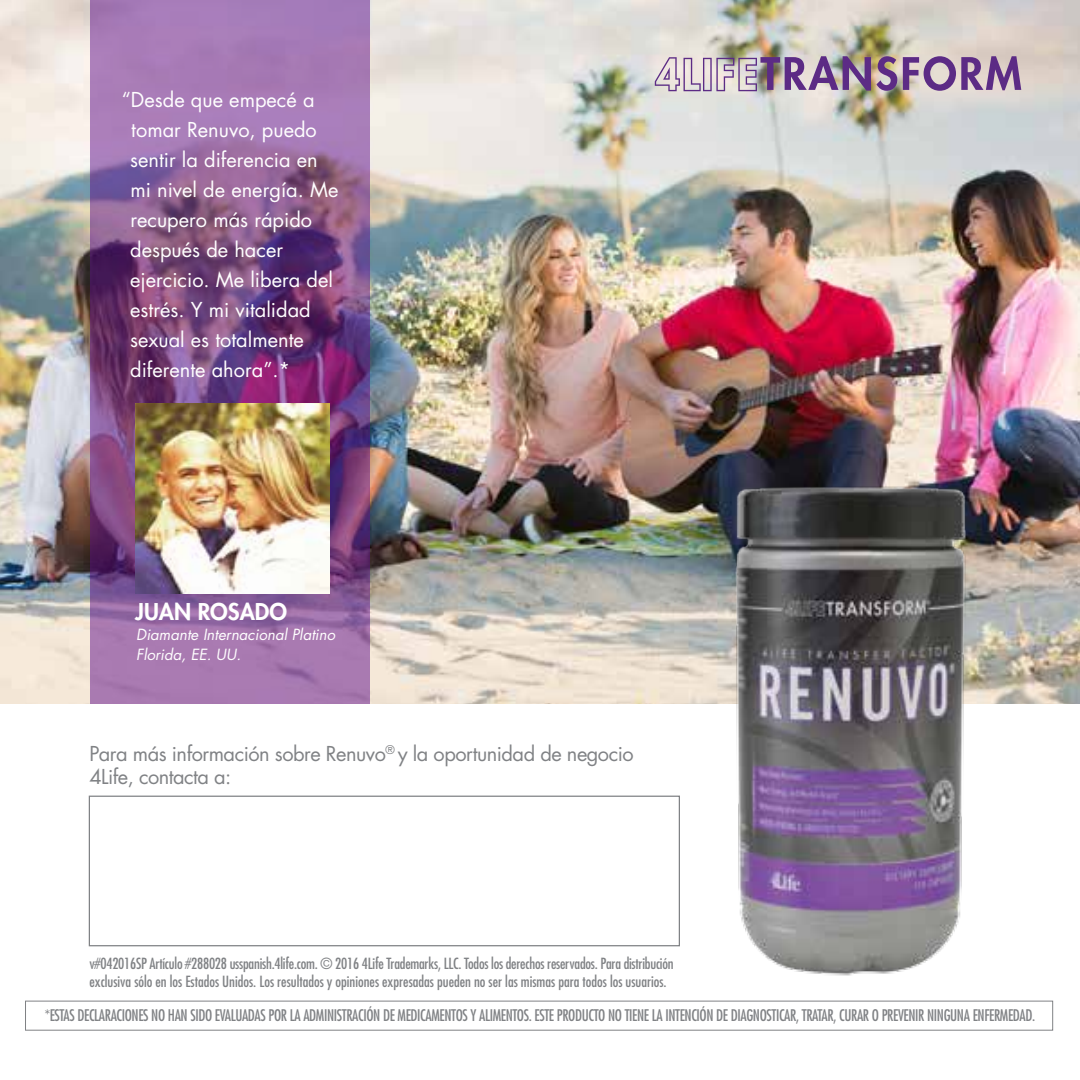
<style>
.page{position:relative;width:1080px;height:1080px;background:#fff}
.page>*{position:absolute;margin:0;border:0;box-sizing:border-box;transform-origin:0 0}
.t1{font:800 22.5px "Futura Std";color:#fff}
.t2{font:20px/30px "Futura Std";color:#fff}
.t3{font:20px/22.5px "Futura Std";letter-spacing:-.025em;color:#808285}
.t4{font:condensed 15.5px "Futura Std";letter-spacing:-.025em;color:#808285}
.t5{font:condensed 15px/18px "Futura Std";letter-spacing:-.015em;color:#808285}
.t6{font:italic 15px/20px "Futura Std";color:#fff}
</style>
<div class="page">
<img style="left:0;top:0;width:1080px;height:704px">
<svg style="left:90px;top:0;width:280px;height:704px;background:#8d5d95"></svg>
<img style="left:135px;top:403px;width:194px;height:190px">
<div style="left:25px;top:1001px;width:1028px;height:30px;border:1px solid #808285"></div>
<div style="left:89px;top:796px;width:591px;height:150px;background:#fff;border:1px solid #808285"></div>
<img style="left:655px;top:56px;width:242px;height:35px">
<svg style="left:903px;top:56px;width:118px;height:35px;background:#a184aa"></svg>
<img style="left:727px;top:481px;width:255px;height:495px">
<h2 class="t2" style="left:130px;top:84px;width:210px;text-indent:-8px">“Desde que empecé a tomar Renuvo, puedo sentir la diferencia en mi nivel de energía. Me recupero más rápido después de hacer ejercicio. Me libera del estrés. Y mi vitalidad sexual es totalmente diferente ahora”.*</h2>
<h1 class="t1" style="left:135px;top:597px;width:153px">JUAN ROSADO</h1>
<p class="t6" style="left:136px;top:624px;width:201px">Diamante Internacional Platino<br>Florida, EE. UU.</p>
<h2 class="t3" style="left:89px;top:743px;width:546px">Para más información sobre Renuvo<sup>®</sup> y la oportunidad de negocio<br>4Life, contacta a:</h2>
<p class="t5" style="left:89px;top:955px;width:586px">v#042016SP Artículo #288028 usspanish.4life.com. © 2016 4Life Trademarks, LLC. Todos los derechos reservados. Para distribución exclusiva sólo en los Estados Unidos. Los resultados y opiniones expresadas pueden no ser las mismas para todos los usuarios.</p>
<p class="t4" style="left:45px;top:1006px;width:992px">*ESTAS DECLARACIONES NO HAN SIDO EVALUADAS POR LA ADMINISTRACIÓN DE MEDICAMENTOS Y ALIMENTOS. ESTE PRODUCTO NO TIENE LA INTENCIÓN DE DIAGNOSTICAR, TRATAR, CURAR O PREVENIR NINGUNA ENFERMEDAD.</p>
</div>
